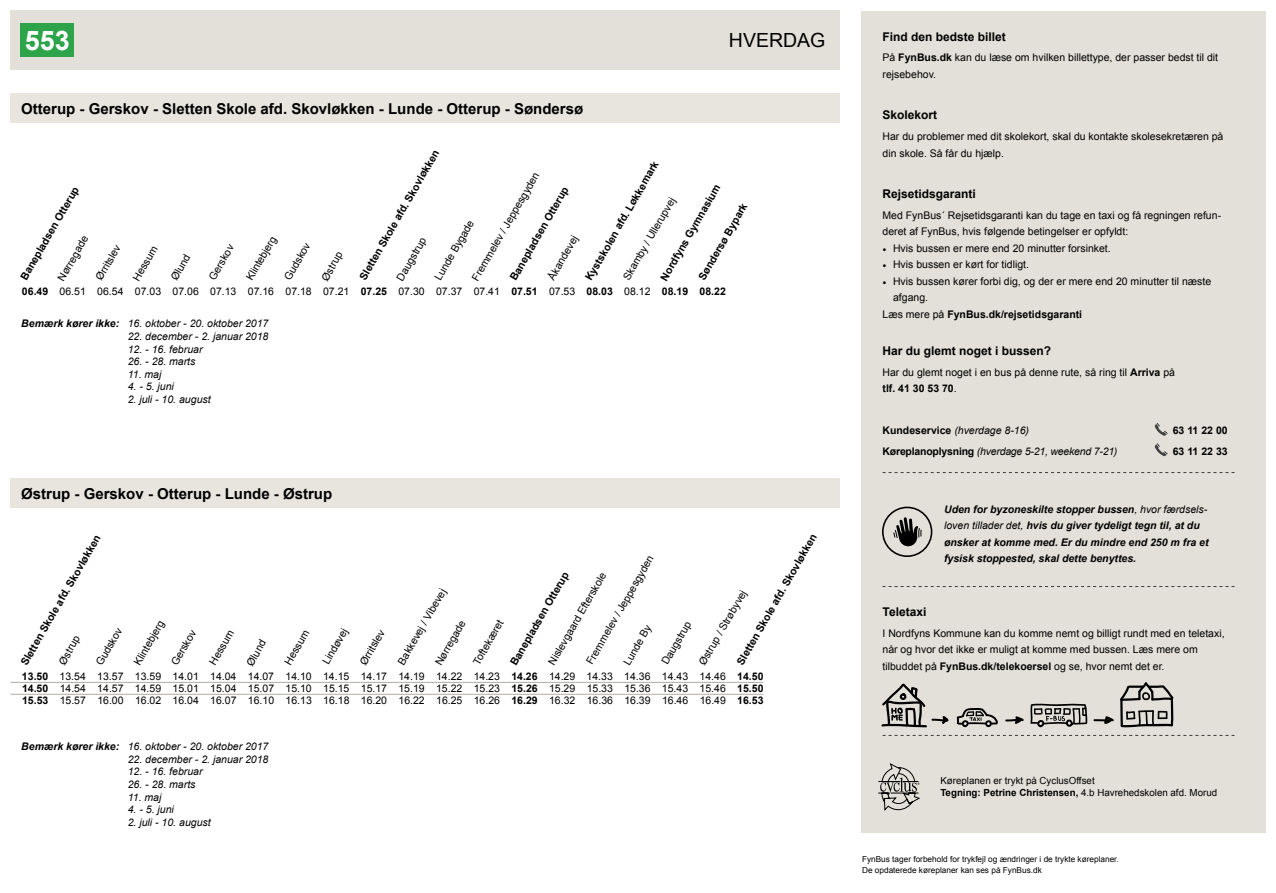
<style>
.page{position:relative;width:1276px;height:893px;background:#fff}
.page>*{position:absolute;margin:0;border:0;box-sizing:border-box;transform-origin:0 0}
.t1{font:700 27px "Arial";color:#fff}
.t2{font:19.5px "Arial";color:#000}
.t3{font:700 15px "Arial";color:#000}
.t4{font:700 12px "Arial";color:#000}
.t5{font:10.5px/16.5px "Arial";color:#000}
.t6{font:italic 10.5px "Arial";color:#000}
.t7{font:700 10.5px "Arial";color:#000}
.t8{font:italic 700 10.5px/16.5px "Arial";color:#000}
.t9{font:italic 10.5px "Arial";letter-spacing:-.02em;color:#000}
.t10{font:9.75px/12px "Arial";color:#000}
.t11{font:8.25px/11.2px "Arial";color:#000}
.s1{font-weight:700}
.s2{font-family:"Minion Pro"}
.s3{font-weight:400}
.s4{font-weight:700;font-style:normal}
</style>
<div class="page">
<div style="left:11px;top:11px;width:829px;height:59px;background:#e2e0d8"></div>
<div style="left:20px;top:23px;width:54px;height:34px;background:#2da44a"></div>
<div style="left:11px;top:94px;width:829px;height:29px;background:#e7e5de"></div>
<div style="left:11px;top:478px;width:829px;height:30px;background:#e7e5de"></div>
<svg style="left:11px;top:682px;width:752px;height:1px"></svg>
<svg style="left:11px;top:694px;width:752px;height:1px"></svg>
<div style="left:861px;top:11px;width:404px;height:821px;background:#e2e0d8"></div>
<svg style="left:878px;top:764px;width:41px;height:46px"></svg>
<svg style="left:1154px;top:423px;width:13px;height:13px"></svg>
<svg style="left:1154px;top:443px;width:13px;height:13px"></svg>
<svg style="left:882px;top:586px;width:352px;height:1px"></svg>
<svg style="left:882px;top:472px;width:352px;height:1px"></svg>
<svg style="left:882px;top:735px;width:352px;height:1px"></svg>
<svg style="left:882px;top:507px;width:50px;height:50px"></svg>
<svg style="left:956px;top:708px;width:42px;height:19px"></svg>
<svg style="left:1030px;top:703px;width:57px;height:24px"></svg>
<svg style="left:881px;top:683px;width:68px;height:44px"></svg>
<svg style="left:1005px;top:716px;width:19px;height:8px"></svg>
<svg style="left:1093px;top:682px;width:81px;height:46px"></svg>
<h1 class="t1" style="left:25px;top:22px;width:47px">553</h1>
<h2 class="t2" style="left:729px;top:28px;width:98px">HVERDAG</h2>
<h3 class="t3" style="left:21px;top:99px;width:563px">Otterup - Gerskov - Sletten Skole afd. Skovløkken - Lunde - Otterup - Søndersø</h3>
<p class="t7" style="left:17px;top:276px;width:108px;rotate:-60deg">Banepladsen Otterup</p>
<p class="t5" style="left:53px;top:276px;width:52px;rotate:-60deg">Nørregade</p>
<p class="t5" style="left:91px;top:275px;width:41px;rotate:-60deg">Ørritslev</p>
<p class="t5" style="left:129px;top:276px;width:40px;rotate:-60deg">Hessum</p>
<p class="t5" style="left:167px;top:275px;width:30px;rotate:-60deg">Ølund</p>
<p class="t5" style="left:205px;top:275px;width:41px;rotate:-60deg">Gerskov</p>
<p class="t5" style="left:242px;top:276px;width:51px;rotate:-60deg">Klintebjerg</p>
<p class="t5" style="left:280px;top:275px;width:43px;rotate:-60deg">Gudskov</p>
<p class="t5" style="left:317px;top:276px;width:33px;rotate:-60deg">Østrup</p>
<p class="t7" style="left:356px;top:276px;width:150px;rotate:-60deg">Sletten Skole afd. Skovløkken</p>
<p class="t7" style="left:582px;top:276px;width:137px;rotate:-60deg">Kystskolen afd. Løkkemark</p>
<p class="t5" style="left:467px;top:276px;width:125px;rotate:-60deg">Fremmelev / Jeppesgyden</p>
<p class="t7" style="left:657px;top:276px;width:111px;rotate:-60deg">Nordfyns Gymnasium</p>
<p class="t7" style="left:506px;top:276px;width:108px;rotate:-60deg">Banepladsen Otterup</p>
<p class="t5" style="left:619px;top:275px;width:95px;rotate:-60deg">Skamby / Ullerupvej</p>
<p class="t7" style="left:695px;top:276px;width:88px;rotate:-60deg">Søndersø Bypark</p>
<p class="t5" style="left:430px;top:275px;width:69px;rotate:-60deg">Lunde Bygade</p>
<p class="t5" style="left:543px;top:275px;width:51px;rotate:-60deg">Åkandevej</p>
<p class="t5" style="left:392px;top:276px;width:50px;rotate:-60deg">Daugstrup</p>
<p class="t5" style="left:22px;top:284px;width:705px"><span class="s1">06.49</span> 06.51 06.54 07.03 07.06 07.13 07.16 07.18 07.21 <span class="s1">07.25</span> 07.30 07.37 07.41 <span class="s1">07.51</span> 07.53 <span class="s1">08.03</span> 08.12 <span class="s1">08.19 08.22</span></p>
<p class="t6" style="left:21px;top:317px;width:249px"><span class="s1">Bemærk kører ikke:</span> 16. oktober - 20. oktober 2017</p>
<p class="t6" style="left:128px;top:330px;width:142px">22. december - 2. januar 2018</p>
<p class="t6" style="left:128px;top:342px;width:76px">12. - 16. februar</p>
<p class="t6" style="left:128px;top:355px;width:69px">26. - 28. marts</p>
<p class="t6" style="left:128px;top:367px;width:35px">11. maj</p>
<p class="t6" style="left:128px;top:380px;width:48px">4. - 5. juni</p>
<p class="t6" style="left:128px;top:393px;width:84px">2. juli - 10. august</p>
<h3 class="t3" style="left:21px;top:483px;width:312px">Østrup - Gerskov - Otterup - Lunde - Østrup</h3>
<p class="t7" style="left:17px;top:661px;width:150px;rotate:-60deg">Sletten Skole afd. Skovløkken</p>
<p class="t5" style="left:54px;top:660px;width:33px;rotate:-60deg">Østrup</p>
<p class="t5" style="left:92px;top:660px;width:43px;rotate:-60deg">Gudskov</p>
<p class="t5" style="left:130px;top:660px;width:51px;rotate:-60deg">Klintebjerg</p>
<p class="t5" style="left:167px;top:660px;width:41px;rotate:-60deg">Gerskov</p>
<p class="t5" style="left:205px;top:660px;width:40px;rotate:-60deg">Hessum</p>
<p class="t5" style="left:242px;top:661px;width:30px;rotate:-60deg">Ølund</p>
<p class="t5" style="left:280px;top:660px;width:40px;rotate:-60deg">Hessum</p>
<p class="t5" style="left:318px;top:659px;width:41px;rotate:-60deg">Lindøvej</p>
<p class="t5" style="left:355px;top:660px;width:41px;rotate:-60deg">Ørritslev</p>
<p class="t7" style="left:733px;top:660px;width:150px;rotate:-60deg">Sletten Skole afd. Skovløkken</p>
<p class="t5" style="left:582px;top:659px;width:125px;rotate:-60deg">Fremmelev / Jeppesgyden</p>
<p class="t7" style="left:507px;top:661px;width:108px;rotate:-60deg">Banepladsen Otterup</p>
<p class="t5" style="left:544px;top:660px;width:107px;rotate:-60deg">Nislevgaard Efterskole</p>
<p class="t5" style="left:393px;top:660px;width:87px;rotate:-60deg">Bakkevej / Vibevej</p>
<p class="t5" style="left:694px;top:660px;width:86px;rotate:-60deg">Østrup / Strøbyvej</p>
<p class="t5" style="left:431px;top:660px;width:52px;rotate:-60deg">Nørregade</p>
<p class="t5" style="left:469px;top:660px;width:51px;rotate:-60deg">Toftekæret</p>
<p class="t5" style="left:619px;top:660px;width:46px;rotate:-60deg">Lunde By</p>
<p class="t5" style="left:657px;top:659px;width:50px;rotate:-60deg">Daugstrup</p>
<p class="t5" style="left:22px;top:671px;width:743px;line-height:11.9px;text-align:justify"><span class="s1">13.50</span> 13.54 13.57 13.59 14.01 14.04 14.07 14.10 14.15 14.17 14.19 14.22 14.23 <span class="s1">14.26</span> 14.29 14.33 14.36 14.43 14.46 <span class="s1">14.50<br>14.50</span> 14.54 14.57 14.59 15.01 15.04 15.07 15.10 15.15 15.17 15.19 15.22 15.23 <span class="s1">15.26</span> 15.29 15.33 15.36 15.43 15.46 <span class="s1">15.50<br>15.53</span> 15.57 16.00 16.02 16.04 16.07 16.10 16.13 16.18 16.20 16.22 16.25 16.26 <span class="s1">16.29</span> 16.32 16.36 16.39 16.46 16.49 <span class="s1">16.53</span></p>
<p class="t6" style="left:21px;top:740px;width:249px"><span class="s1">Bemærk kører ikke:</span> 16. oktober - 20. oktober 2017</p>
<p class="t6" style="left:128px;top:752px;width:142px">22. december - 2. januar 2018</p>
<p class="t6" style="left:128px;top:765px;width:76px">12. - 16. februar</p>
<p class="t6" style="left:128px;top:777px;width:69px">26. - 28. marts</p>
<p class="t6" style="left:128px;top:790px;width:35px">11. maj</p>
<p class="t6" style="left:128px;top:803px;width:48px">4. - 5. juni</p>
<p class="t6" style="left:128px;top:815px;width:84px">2. juli - 10. august</p>
<p class="t4" style="left:882px;top:28px;width:125px">Find den bedste billet</p>
<p class="t5" style="left:882px;top:50px;width:337px">På <span class="s1">FynBus.dk</span> kan du læse om hvilken billettype, der passer bedst til dit rejsebehov.</p>
<p class="t4" style="left:882px;top:107px;width:56px">Skolekort</p>
<p class="t5" style="left:882px;top:128px;width:342px">Har du problemer med dit skolekort, skal du kontakte skolesekretæren på din skole. Så får du hjælp.</p>
<p class="t4" style="left:882px;top:186px;width:95px">Rejsetidsgaranti</p>
<p class="t5" style="left:882px;top:207px;width:340px">Med FynBus´ Rejsetidsgaranti kan du tage en taxi og få regningen refun&shy;deret af FynBus, hvis følgende betingelser er opfyldt:</p>
<p class="t5" style="left:882px;top:240px;width:230px"><span class="s2">•</span> Hvis bussen er mere end 20 minutter forsinket.</p>
<p class="t5" style="left:882px;top:257px;width:148px"><span class="s2">•</span> Hvis bussen er kørt for tidligt.</p>
<p class="t5" style="left:882px;top:273px;width:330px"><span class="s2">•</span> Hvis bussen kører forbi dig, og der er mere end 20 minutter til næste</p>
<p class="t5" style="left:893px;top:290px;width:37px">afgang.</p>
<p class="t7" style="left:882px;top:307px;width:201px"><span class="s3">Læs mere på</span> FynBus.dk/rejsetidsgaranti</p>
<p class="t4" style="left:882px;top:343px;width:170px">Har du glemt noget i bussen?</p>
<p class="t5" style="left:882px;top:364px;width:294px">Har du glemt noget i en bus på denne rute, så ring til <span class="s1">Arriva</span> på <span class="s1">tlf. 41 30 53 70</span>.</p>
<p class="t6" style="left:882px;top:423px;width:148px"><span class="s4">Kundeservice</span> (hverdage 8-16)</p>
<p class="t7" style="left:1172px;top:423px;width:56px">63 11 22 00</p>
<p class="t9" style="left:882px;top:444px;width:236px"><span class="s4">Køreplanoplysning</span> (hverdage 5-21, weekend 7-21)</p>
<p class="t7" style="left:1172px;top:444px;width:56px">63 11 22 33</p>
<p class="t8" style="left:944px;top:501px;width:266px">Uden for byzoneskilte stopper bussen<span class="s3">, hvor færdsels&shy;loven tillader det,</span> hvis du giver tydeligt tegn til, at du ønsker at komme med. Er du mindre end 250 m fra et fysisk stoppested, skal dette benyttes.</p>
<p class="t4" style="left:882px;top:604px;width:45px">Teletaxi</p>
<p class="t5" style="left:882px;top:625px;width:343px">I Nordfyns Kommune kan du komme nemt og billigt rundt med en teletaxi, når og hvor det ikke er muligt at komme med bussen. Læs mere om tilbuddet på <span class="s1">FynBus.dk/telekoersel</span> og se, hvor nemt det er.</p>
<p class="t10" style="left:940px;top:775px;width:278px">Køreplanen er trykt på CyclusOffset<br><span class="s1">Tegning: Petrine Christensen,</span> 4.b Havrehedskolen afd. Morud</p>
<p class="t11" style="left:862px;top:853px;width:258px">FynBus tager forbehold for trykfejl og ændringer i de trykte køreplaner.<br>De opdaterede køreplaner kan ses på FynBus.dk</p>
</div>
